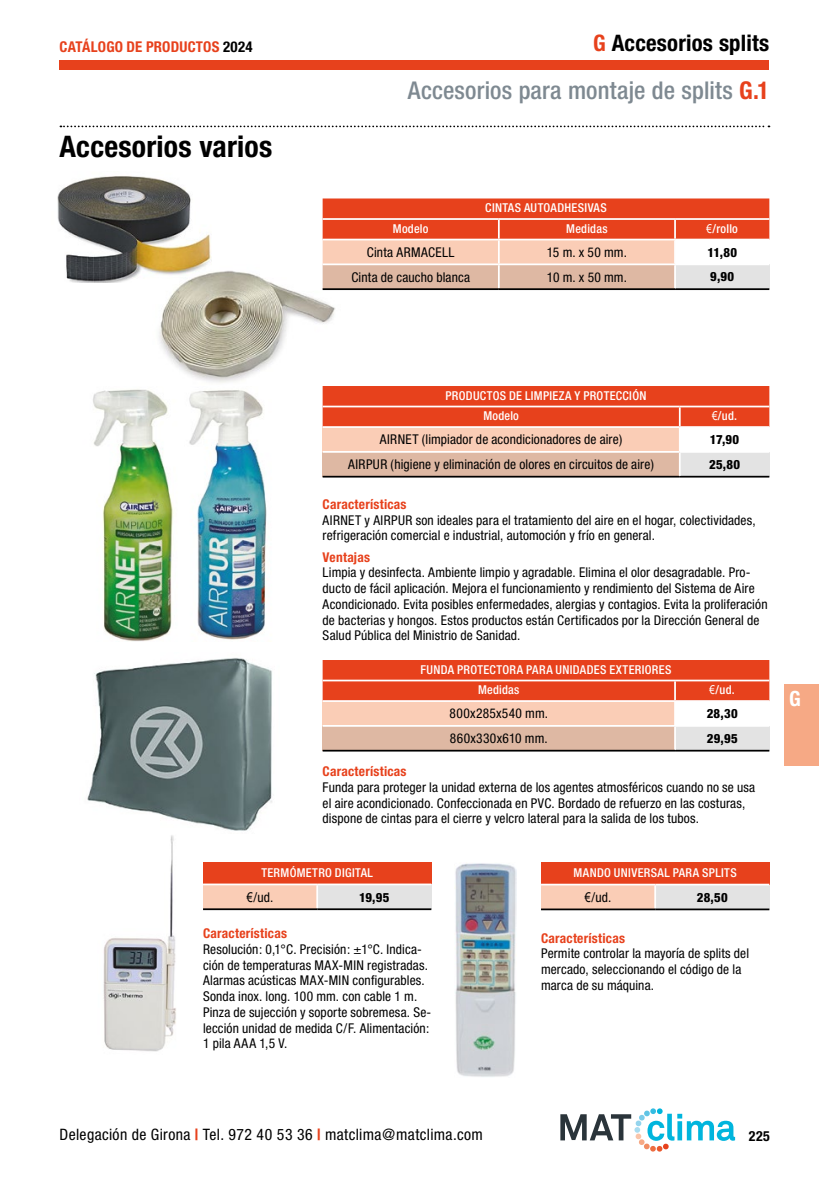
<style>
.page{position:relative;width:819px;height:1191px;background:#fff}
.page>*{position:absolute;margin:0;border:0;box-sizing:border-box;transform-origin:0 0}
._03_PRODUCTE{font:700 condensed 29.75px "Helvetica Neue";letter-spacing:.01em;color:#000}
._02_Títol_Epígraf_dr{font:500 condensed 24.5px "Helvetica Neue";letter-spacing:.005em;color:#7e8991}
.t1{font:700 condensed 22.75px "Helvetica Neue";letter-spacing:.01em;color:#000}
.t2{font:700 condensed 21px "Helvetica Neue";color:#fff}
.t3{font:condensed 15.75px "Helvetica Neue";letter-spacing:.02em;color:#000}
.t4{font:700 condensed 14.88px "Helvetica Neue";letter-spacing:.015em;color:#e7411c}
.t5{font:700 condensed 14px "Helvetica Neue";color:#000}
.TAULA_-_medium_esq{font:condensed 13.47px/15.8px "Helvetica Neue";letter-spacing:.01em;color:#000}
.TAULA_-_medium{font:condensed 13.47px "Helvetica Neue";letter-spacing:.01em;color:#000}
.Títol_bold_vermell{font:700 condensed 13.47px "Helvetica Neue";letter-spacing:.015em;color:#e7411c}
.TAULA_-_PREU{font:800 condensed 12.78px "Helvetica Neue";letter-spacing:.025em;color:#000}
.TAULA_-_llegenda_bla{font:500 condensed 12.25px "Helvetica Neue";letter-spacing:.025em;color:#fff}
.s1{color:#000}
.s2{color:#e7411c}
.s3{font-weight:700;color:#e7411c}
.s4{font-family:"Arial";font-weight:400;font-stretch:normal}
.s5{font-family:"Arial";font-stretch:normal}
</style>
<div class="page">
<div style="left:60px;top:60px;width:709px;height:9px;background:#e7411c"></div>
<svg style="left:560px;top:1108px;width:175px;height:43px"></svg>
<img style="left:159px;top:271px;width:181px;height:112px">
<img style="left:103px;top:835px;width:73px;height:217px">
<svg style="left:60px;top:126px;width:709px;height:1px"></svg>
<img style="left:93px;top:389px;width:174px;height:252px">
<img style="left:455px;top:863px;width:61px;height:214px">
<hr style="left:675px;top:288px;width:94px;height:2px;background:#000">
<svg style="left:322px;top:198px;width:447px;height:91px;background:#ea8f76"></svg>
<hr style="left:322px;top:218px;width:177px;height:2px;background:#fff">
<hr style="left:499px;top:218px;width:176px;height:2px;background:#fff">
<hr style="left:675px;top:218px;width:94px;height:2px;background:#fff">
<hr style="left:322px;top:263px;width:177px;height:2px;background:#fff">
<hr style="left:499px;top:263px;width:176px;height:2px;background:#fff">
<hr style="left:675px;top:239px;width:94px;height:1px;background:#fff">
<hr style="left:674px;top:240px;width:2px;height:23px;background:#fff">
<hr style="left:675px;top:263px;width:94px;height:2px;background:#fff">
<hr style="left:674px;top:265px;width:2px;height:23px;background:#fff">
<hr style="left:322px;top:288px;width:177px;height:2px;background:#000">
<hr style="left:499px;top:288px;width:176px;height:2px;background:#000">
<div style="left:322px;top:701px;width:353px;height:25px;background:#facdb6"></div>
<div style="left:322px;top:726px;width:353px;height:24px;background:#deb8a3"></div>
<div style="left:675px;top:726px;width:94px;height:24px;background:#e3e3e3"></div>
<hr style="left:675px;top:750px;width:94px;height:1px;background:#000">
<div style="left:322px;top:660px;width:447px;height:40px;background:#e7411c"></div>
<hr style="left:322px;top:700px;width:353px;height:2px;background:#fff">
<hr style="left:322px;top:679px;width:353px;height:2px;background:#fff">
<hr style="left:675px;top:679px;width:94px;height:2px;background:#fff">
<hr style="left:322px;top:725px;width:353px;height:1px;background:#fff">
<hr style="left:674px;top:702px;width:2px;height:23px;background:#fff">
<hr style="left:674px;top:726px;width:2px;height:24px;background:#fff">
<hr style="left:322px;top:750px;width:353px;height:1px;background:#000">
<div style="left:322px;top:427px;width:357px;height:25px;background:#facdb6"></div>
<div style="left:322px;top:452px;width:357px;height:25px;background:#deb8a3"></div>
<div style="left:679px;top:452px;width:90px;height:25px;background:#e3e3e3"></div>
<hr style="left:322px;top:476px;width:357px;height:1px;background:#000">
<hr style="left:679px;top:476px;width:90px;height:1px;background:#000">
<svg style="left:322px;top:386px;width:447px;height:40px;background:#e84926"></svg>
<hr style="left:322px;top:426px;width:357px;height:2px;background:#fff">
<hr style="left:678px;top:428px;width:2px;height:23px;background:#fff">
<hr style="left:322px;top:451px;width:357px;height:2px;background:#fff">
<hr style="left:679px;top:451px;width:90px;height:2px;background:#fff">
<hr style="left:678px;top:453px;width:2px;height:23px;background:#fff">
<div style="left:203px;top:862px;width:228px;height:22px;background:#e7411c"></div>
<div style="left:203px;top:884px;width:114px;height:25px;background:#facdb6"></div>
<div style="left:317px;top:884px;width:114px;height:25px;background:#e3e3e3"></div>
<hr style="left:317px;top:883px;width:114px;height:2px;background:#fff">
<hr style="left:203px;top:883px;width:114px;height:2px;background:#fff">
<hr style="left:316px;top:885px;width:2px;height:23px;background:#fff">
<hr style="left:203px;top:908px;width:114px;height:2px;background:#000">
<hr style="left:317px;top:908px;width:114px;height:2px;background:#000">
<div style="left:541px;top:862px;width:228px;height:22px;background:#e7411c"></div>
<div style="left:541px;top:884px;width:114px;height:25px;background:#facdb6"></div>
<div style="left:655px;top:884px;width:114px;height:25px;background:#e3e3e3"></div>
<hr style="left:655px;top:883px;width:114px;height:2px;background:#fff">
<hr style="left:541px;top:883px;width:114px;height:2px;background:#fff">
<hr style="left:654px;top:885px;width:2px;height:23px;background:#fff">
<hr style="left:541px;top:908px;width:114px;height:2px;background:#000">
<hr style="left:655px;top:908px;width:114px;height:2px;background:#000">
<img style="left:87px;top:658px;width:185px;height:173px">
<img style="left:57px;top:176px;width:155px;height:107px">
<div style="left:784px;top:684px;width:35px;height:81px;background:#f6a985"></div>
<p class="t4" style="left:60px;top:37px;width:195px">CATÁLOGO DE PRODUCTOS <span class="s1">2024</span></p>
<h3 class="t1" style="left:593px;top:30px;width:178px"><span class="s2">G</span> Accesorios splits</h3>
<p class="_03_PRODUCTE" style="left:60px;top:128px;width:214px">Accesorios varios</p>
<p class="_02_Títol_Epígraf_dr" style="left:408px;top:75px;width:363px">Accesorios para montaje de splits <span class="s3">G.1</span></p>
<p class="TAULA_-_llegenda_bla" style="left:485px;top:201px;width:123px">CINTAS AUTOADHESIVAS</p>
<p class="TAULA_-_llegenda_bla" style="left:393px;top:221px;width:37px">Modelo</p>
<p class="TAULA_-_llegenda_bla" style="left:566px;top:221px;width:43px">Medidas</p>
<p class="TAULA_-_llegenda_bla" style="left:706px;top:221px;width:33px"><span class="s4">€</span>/rollo</p>
<p class="TAULA_-_medium" style="left:367px;top:244px;width:89px">Cinta ARMACELL</p>
<p class="TAULA_-_medium" style="left:547px;top:244px;width:81px">15 m. x 50 mm.</p>
<p class="TAULA_-_PREU" style="left:707px;top:244px;width:31px">11,80</p>
<p class="TAULA_-_medium" style="left:351px;top:269px;width:120px">Cinta de caucho blanca</p>
<p class="TAULA_-_medium" style="left:547px;top:269px;width:82px">10 m. x 50 mm.</p>
<p class="TAULA_-_PREU" style="left:710px;top:269px;width:25px">9,90</p>
<p class="TAULA_-_llegenda_bla" style="left:445px;top:388px;width:202px">PRODUCTOS DE LIMPIEZA Y PROTECCIÓN</p>
<p class="TAULA_-_llegenda_bla" style="left:483px;top:409px;width:37px">Modelo</p>
<p class="TAULA_-_llegenda_bla" style="left:712px;top:409px;width:27px"><span class="s4">€</span>/ud.</p>
<p class="TAULA_-_medium" style="left:380px;top:432px;width:244px">AIRNET (limpiador de acondicionadores de aire)</p>
<p class="TAULA_-_PREU" style="left:709px;top:432px;width:31px">17,90</p>
<p class="TAULA_-_medium" style="left:348px;top:456px;width:307px">AIRPUR (higiene y eliminación de olores en circuitos de aire)</p>
<p class="TAULA_-_PREU" style="left:709px;top:456px;width:32px">25,80</p>
<p class="Títol_bold_vermell" style="left:322px;top:496px;width:85px">Características</p>
<p class="TAULA_-_medium_esq" style="left:322px;top:512px;width:434px">AIRNET y AIRPUR son ideales para el tratamiento del aire en el hogar, colectividades, refrigeración comercial e industrial, automoción y frío en general.</p>
<p class="Títol_bold_vermell" style="left:322px;top:548px;width:49px">Ventajas</p>
<p class="TAULA_-_medium_esq" style="left:322px;top:564px;width:446px">Limpia y desinfecta. Ambiente limpio y agradable. Elimina el olor desagradable. Pro&shy;ducto de fácil aplicación. Mejora el funcionamiento y rendimiento del Sistema de Aire Acondicionado. Evita posibles enfermedades, alergias y contagios. Evita la proliferación de bacterias y hongos. Estos productos están Certificados por la Dirección General de Salud Pública del Ministrio de Sanidad.</p>
<p class="TAULA_-_llegenda_bla" style="left:420px;top:662px;width:252px">FUNDA PROTECTORA PARA UNIDADES EXTERIORES</p>
<p class="TAULA_-_llegenda_bla" style="left:478px;top:682px;width:43px">Medidas</p>
<p class="TAULA_-_llegenda_bla" style="left:709px;top:682px;width:27px"><span class="s4">€</span>/ud.</p>
<p class="TAULA_-_medium" style="left:449px;top:705px;width:100px">800x285x540 mm.</p>
<p class="TAULA_-_PREU" style="left:706px;top:705px;width:33px">28,30</p>
<p class="TAULA_-_medium" style="left:450px;top:730px;width:99px">860x330x610 mm.</p>
<p class="TAULA_-_PREU" style="left:706px;top:730px;width:32px">29,95</p>
<p class="Títol_bold_vermell" style="left:322px;top:763px;width:85px">Características</p>
<p class="TAULA_-_medium_esq" style="left:322px;top:779px;width:434px">Funda para proteger la unidad externa de los agentes atmosféricos cuando no se usa el aire acondicionado. Confeccionada en PVC. Bordado de refuerzo en las costuras, dispone de cintas para el cierre y velcro lateral para la salida de los tubos.</p>
<p class="TAULA_-_llegenda_bla" style="left:261px;top:865px;width:113px">TERMÓMETRO DIGITAL</p>
<p class="TAULA_-_medium" style="left:247px;top:889px;width:28px"><span class="s5">€</span>/ud.</p>
<p class="TAULA_-_PREU" style="left:359px;top:889px;width:32px">19,95</p>
<p class="Títol_bold_vermell" style="left:203px;top:925px;width:85px">Características</p>
<p class="TAULA_-_medium_esq" style="left:203px;top:941px;width:230px">Resolución: 0,1°C. Precisión: ±1°C. Indica&shy;ción de temperaturas MAX-MIN registradas.<br>Alarmas acústicas MAX-MIN configurables.<br>Sonda inox. long. 100 mm. con cable 1 m.<br>Pinza de sujección y soporte sobremesa. Se&shy;lección unidad de medida C/F. Alimentación:<br>1 pila AAA 1,5 V.</p>
<p class="TAULA_-_llegenda_bla" style="left:573px;top:865px;width:165px">MANDO UNIVERSAL PARA SPLITS</p>
<p class="TAULA_-_medium" style="left:584px;top:889px;width:28px"><span class="s5">€</span>/ud.</p>
<p class="TAULA_-_PREU" style="left:696px;top:889px;width:33px">28,50</p>
<p class="Títol_bold_vermell" style="left:541px;top:929px;width:85px">Características</p>
<p class="TAULA_-_medium_esq" style="left:541px;top:945px;width:209px">Permite controlar la mayoría de splits del mercado, seleccionando el código de la marca de su máquina.</p>
<h3 class="t2" style="left:789px;top:686px;width:13px">G</h3>
<p class="t3" style="left:60px;top:1125px;width:425px">Delegación de Girona <span class="s3">|</span> Tel. 972 40 53 36 <span class="s3">|</span> matclima@matclima.com</p>
<p class="t5" style="left:748px;top:1127px;width:22px">225</p>
</div>
